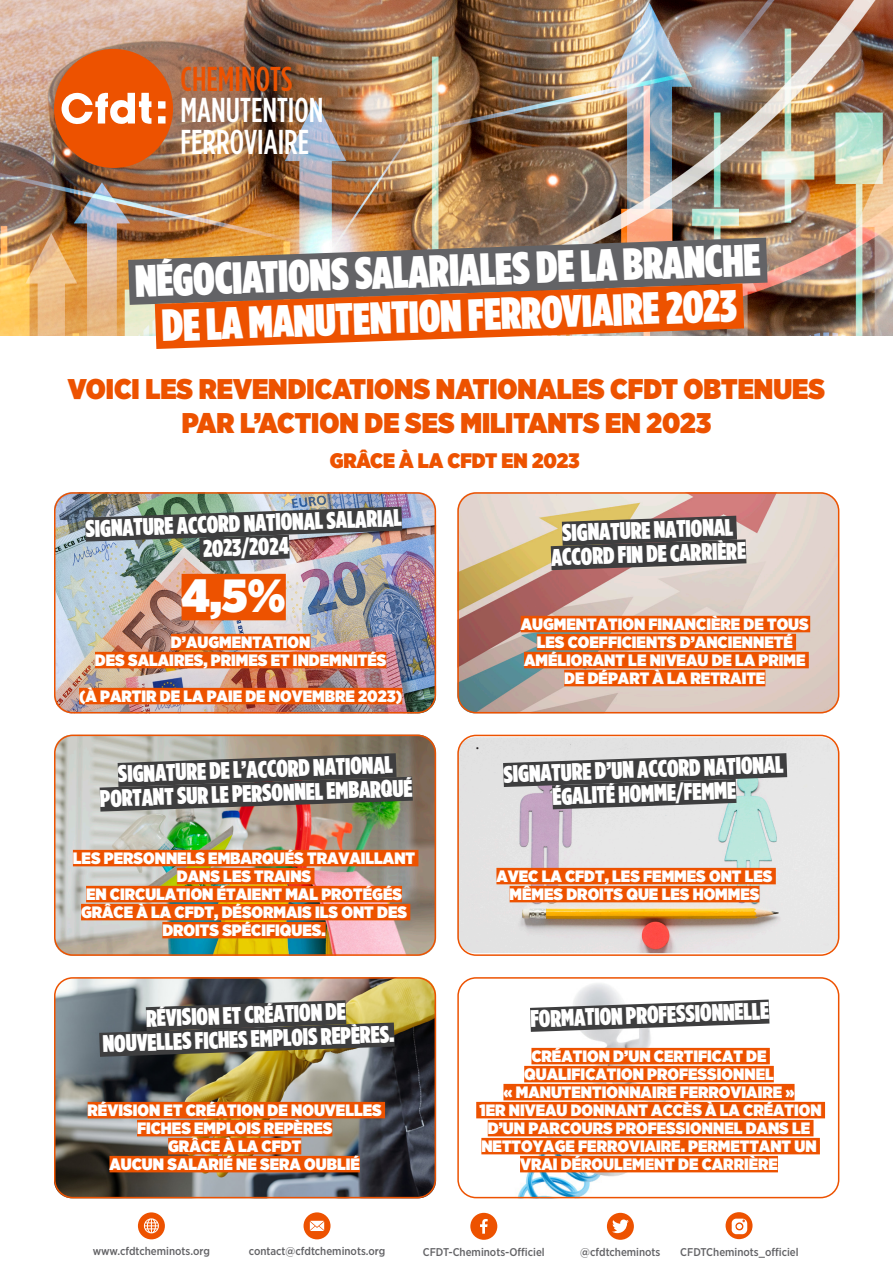
<style>
.page{position:relative;width:893px;height:1263px;background:#fff}
.page>*{position:absolute;margin:0;border:0;box-sizing:border-box;transform-origin:0 0}
.Style_de_paragraphe_6{font:900 46.5px "Gotham Narrow";color:#fff}
.t1{font:900 45px "Gotham Condensed";color:#fff}
.TITRE_ARTICLE_COLONNE{font:500 34.5px "Gotham Condensed";color:#fff}
.TITRE_ARTICLE_COLONNE-2{font:500 34.5px "Gotham Condensed";color:#ed5200}
.t2{font:900 28.5px/34.2px "Gotham Narrow";color:#ed5200;text-align:center}
.TEXTE_ARTICLE_SECONDAIRE{font:900 24px "Gotham Condensed";color:#fff}
.t3{font:900 21px "Gotham Narrow";color:#ed5200}
.t4{font:18px "Minion Pro";color:#231f20}
.Style_de_paragraphe_6-2{font:900 16.5px/18px "Gotham Narrow";color:#fff;text-align:center}
.t5{font:500 11.25px "Gotham Narrow";color:#636366}
</style>
<div class="page">
<img style="left:0;top:0;width:893px;height:336px">
<div style="left:54px;top:49px;width:119px;height:119px;background:#ed5200;border-radius:50%"></div>
<svg style="left:61px;top:92px;width:90px;height:33px"></svg>
<svg style="left:158px;top:101px;width:8px;height:8px"></svg>
<svg style="left:158px;top:116px;width:8px;height:8px"></svg>
<img style="left:82px;top:214px;width:731px;height:115px">
<svg style="left:109px;top:259px;width:681px;height:90px;background:#b6704a"></svg>
<img style="left:54px;top:492px;width:382px;height:221px">
<img style="left:457px;top:492px;width:382px;height:221px">
<img style="left:54px;top:735px;width:382px;height:221px">
<img style="left:460px;top:737px;width:379px;height:216px">
<img style="left:54px;top:977px;width:382px;height:221px">
<img style="left:485px;top:978px;width:352px;height:220px">
<div style="left:54px;top:492px;width:382px;height:221px;border:2px solid #ed5200;border-radius:18px"></div>
<div style="left:457px;top:492px;width:382px;height:221px;border:2px solid #ed5200;border-radius:18px"></div>
<div style="left:54px;top:735px;width:382px;height:221px;border:2px solid #ed5200;border-radius:18px"></div>
<div style="left:457px;top:735px;width:382px;height:221px;border:2px solid #ed5200;border-radius:18px"></div>
<div style="left:54px;top:977px;width:382px;height:221px;border:2px solid #ed5200;border-radius:18px"></div>
<div style="left:457px;top:977px;width:382px;height:221px;border:2px solid #ed5200;border-radius:18px"></div>
<div style="left:171px;top:634px;width:139px;height:16px;background:#ed5200"></div>
<div style="left:95px;top:652px;width:291px;height:16px;background:#ed5200"></div>
<div style="left:79px;top:688px;width:323px;height:16px;background:#ed5200"></div>
<img style="left:61px;top:494px;width:366px;height:80px">
<div style="left:521px;top:616px;width:289px;height:16px;background:#ed5200"></div>
<div style="left:537px;top:634px;width:259px;height:16px;background:#ed5200"></div>
<div style="left:524px;top:652px;width:285px;height:16px;background:#ed5200"></div>
<div style="left:564px;top:670px;width:201px;height:16px;background:#ed5200"></div>
<svg style="left:526px;top:503px;width:245px;height:80px;background:#948377"></svg>
<div style="left:73px;top:850px;width:345px;height:16px;background:#ed5200"></div>
<div style="left:177px;top:868px;width:137px;height:16px;background:#ed5200"></div>
<div style="left:86px;top:886px;width:316px;height:16px;background:#ed5200"></div>
<div style="left:81px;top:904px;width:329px;height:16px;background:#ed5200"></div>
<div style="left:162px;top:922px;width:164px;height:16px;background:#ed5200"></div>
<svg style="left:75px;top:740px;width:362px;height:84px;background:#767269"></svg>
<div style="left:496px;top:868px;width:280px;height:16px;background:#ed5200"></div>
<div style="left:510px;top:886px;width:249px;height:16px;background:#ed5200"></div>
<svg style="left:479px;top:740px;width:333px;height:82px;background:#9b9c9e"></svg>
<div style="left:88px;top:1102px;width:297px;height:16px;background:#ed5200"></div>
<div style="left:137px;top:1120px;width:195px;height:16px;background:#ed5200"></div>
<div style="left:168px;top:1138px;width:133px;height:16px;background:#ed5200"></div>
<div style="left:109px;top:1156px;width:251px;height:16px;background:#ed5200"></div>
<svg style="left:75px;top:987px;width:344px;height:83px;background:#696858"></svg>
<div style="left:531px;top:1048px;width:239px;height:16px;background:#ed5200"></div>
<div style="left:524px;top:1066px;width:250px;height:16px;background:#ed5200"></div>
<div style="left:503px;top:1084px;width:291px;height:16px;background:#ed5200"></div>
<div style="left:476px;top:1102px;width:349px;height:16px;background:#ed5200"></div>
<div style="left:488px;top:1120px;width:325px;height:16px;background:#ed5200"></div>
<div style="left:481px;top:1138px;width:339px;height:16px;background:#ed5200"></div>
<div style="left:520px;top:1156px;width:258px;height:16px;background:#ed5200"></div>
<svg style="left:506px;top:987px;width:288px;height:58px"></svg>
<div style="left:138px;top:1212px;width:27px;height:27px;background:#ed5200;border-radius:50%"></div>
<svg style="left:144px;top:1218px;width:15px;height:15px"></svg>
<div style="left:304px;top:1212px;width:26px;height:27px;background:#ed5200;border-radius:50%"></div>
<svg style="left:310px;top:1221px;width:14px;height:10px"></svg>
<div style="left:470px;top:1213px;width:27px;height:27px;background:#ed5200;border-radius:50%"></div>
<svg style="left:480px;top:1219px;width:8px;height:15px"></svg>
<div style="left:607px;top:1213px;width:27px;height:27px;background:#ed5200;border-radius:50%"></div>
<svg style="left:612px;top:1219px;width:17px;height:14px"></svg>
<div style="left:726px;top:1212px;width:26px;height:27px;background:#ed5200;border-radius:50%"></div>
<svg style="left:731px;top:1218px;width:16px;height:16px"></svg>
<div style="left:182px;top:574px;width:104px;height:46px;background:#ed5200"></div>
<p class="TITRE_ARTICLE_COLONNE-2" style="left:181px;top:59px;width:113px">CHEMINOTS</p>
<p class="TITRE_ARTICLE_COLONNE" style="left:181px;top:90px;width:144px">MANUTENTION</p>
<p class="TITRE_ARTICLE_COLONNE" style="left:181px;top:122px;width:130px">FERROVIAIRE</p>
<p class="t1" style="left:134px;top:254px;width:627px;rotate:-2deg">NÉGOCIATIONS SALARIALES DE LA BRANCHE</p>
<p class="t1" style="left:161px;top:298px;width:577px;rotate:-2deg">DE LA MANUTENTION FERROVIAIRE 2023</p>
<p class="t2" style="left:68px;top:372px;width:759px">VOICI LES REVENDICATIONS NATIONALES CFDT OBTENUES<br>PAR L’ACTION DE SES MILITANTS EN 2023</p>
<p class="t3" style="left:330px;top:446px;width:251px">GRÂCE À LA CFDT EN 2023</p>
<p class="TEXTE_ARTICLE_SECONDAIRE" style="left:85px;top:514px;width:318px;rotate:-2deg">SIGNATURE ACCORD NATIONAL SALARIAL</p>
<p class="TEXTE_ARTICLE_SECONDAIRE" style="left:203px;top:534px;width:88px;rotate:-2deg">2023/2024</p>
<p class="Style_de_paragraphe_6" style="left:182px;top:564px;width:106px">4,5%</p>
<p class="Style_de_paragraphe_6-2" style="left:171px;top:633px;width:141px">D’AUGMENTATION</p>
<p class="Style_de_paragraphe_6-2" style="left:95px;top:651px;width:293px">DES SALAIRES, PRIMES ET INDEMNITÉS</p>
<p class="Style_de_paragraphe_6-2" style="left:79px;top:687px;width:325px">(À PARTIR DE LA PAIE DE NOVEMBRE 2023)</p>
<p class="TEXTE_ARTICLE_SECONDAIRE" style="left:118px;top:760px;width:276px;rotate:-2deg">SIGNATURE DE L’ACCORD NATIONAL</p>
<p class="TEXTE_ARTICLE_SECONDAIRE" style="left:100px;top:784px;width:314px;rotate:-2deg">PORTANT SUR LE PERSONNEL EMBARQUÉ</p>
<p class="Style_de_paragraphe_6-2" style="left:73px;top:849px;width:344px">LES PERSONNELS EMBARQUÉS TRAVAILLANT<br>DANS LES TRAINS</p>
<p class="Style_de_paragraphe_6-2" style="left:86px;top:885px;width:317px">EN CIRCULATION ÉTAIENT MAL PROTÉGÉS</p>
<p class="Style_de_paragraphe_6-2" style="left:81px;top:903px;width:328px">GRÂCE À LA CFDT, DÉSORMAIS ILS ONT DES<br>DROITS SPÉCIFIQUES.</p>
<p class="TEXTE_ARTICLE_SECONDAIRE" style="left:146px;top:1004px;width:201px;rotate:-2deg">RÉVISION ET CRÉATION DE</p>
<p class="TEXTE_ARTICLE_SECONDAIRE" style="left:102px;top:1029px;width:293px;rotate:-2deg">NOUVELLES FICHES EMPLOIS REPÈRES.</p>
<p class="Style_de_paragraphe_6-2" style="left:88px;top:1101px;width:296px">RÉVISION ET CRÉATION DE NOUVELLES<br>FICHES EMPLOIS REPÈRES</p>
<p class="Style_de_paragraphe_6-2" style="left:168px;top:1137px;width:135px">GRÂCE À LA CFDT</p>
<p class="Style_de_paragraphe_6-2" style="left:109px;top:1155px;width:252px">AUCUN SALARIÉ NE SERA OUBLIÉ</p>
<p class="TEXTE_ARTICLE_SECONDAIRE" style="left:562px;top:518px;width:173px;rotate:-2deg">SIGNATURE NATIONAL</p>
<p class="TEXTE_ARTICLE_SECONDAIRE" style="left:551px;top:543px;width:197px;rotate:-2deg">ACCORD FIN DE CARRIÈRE</p>
<p class="Style_de_paragraphe_6-2" style="left:521px;top:615px;width:290px">AUGMENTATION FINANCIÈRE DE TOUS<br>LES COEFFICIENTS D’ANCIENNETÉ<br>AMÉLIORANT LE NIVEAU DE LA PRIME<br>DE DÉPART À LA RETRAITE</p>
<p class="t4" style="left:475px;top:731px;width:6px">.</p>
<p class="TEXTE_ARTICLE_SECONDAIRE" style="left:503px;top:760px;width:282px;rotate:-2deg">SIGNATURE D’UN ACCORD NATIONAL</p>
<p class="TEXTE_ARTICLE_SECONDAIRE" style="left:552px;top:782px;width:185px;rotate:-2deg">ÉGALITÉ HOMME/FEMME</p>
<p class="Style_de_paragraphe_6-2" style="left:496px;top:867px;width:278px">AVEC LA CFDT, LES FEMMES ONT LES<br>MÊMES DROITS QUE LES HOMMES</p>
<p class="TEXTE_ARTICLE_SECONDAIRE" style="left:530px;top:1004px;width:240px;rotate:-2deg">FORMATION PROFESSIONNELLE</p>
<p class="Style_de_paragraphe_6-2" style="left:531px;top:1047px;width:237px">CRÉATION D’UN CERTIFICAT DE</p>
<p class="Style_de_paragraphe_6-2" style="left:524px;top:1065px;width:251px">QUALIFICATION PROFESSIONNEL</p>
<p class="Style_de_paragraphe_6-2" style="left:503px;top:1083px;width:293px">« MANUTENTIONNAIRE FERROVIAIRE »</p>
<p class="Style_de_paragraphe_6-2" style="left:479px;top:1101px;width:344px">1ER NIVEAU DONNANT ACCÈS À LA CRÉATION D’UN PARCOURS PROFESSIONNEL DANS LE NETTOYAGE FERROVIAIRE. PERMETTANT UN VRAI DÉROULEMENT DE CARRIÈRE</p>
<p class="t5" style="left:93px;top:1244px;width:118px">www.cfdtcheminots.org</p>
<p class="t5" style="left:249px;top:1244px;width:138px">contact@cfdtcheminots.org</p>
<p class="t5" style="left:423px;top:1245px;width:123px">CFDT-Cheminots-Officiel</p>
<p class="t5" style="left:580px;top:1245px;width:82px">@cfdtcheminots</p>
<p class="t5" style="left:680px;top:1245px;width:120px">CFDTCheminots_officiel</p>
</div>
